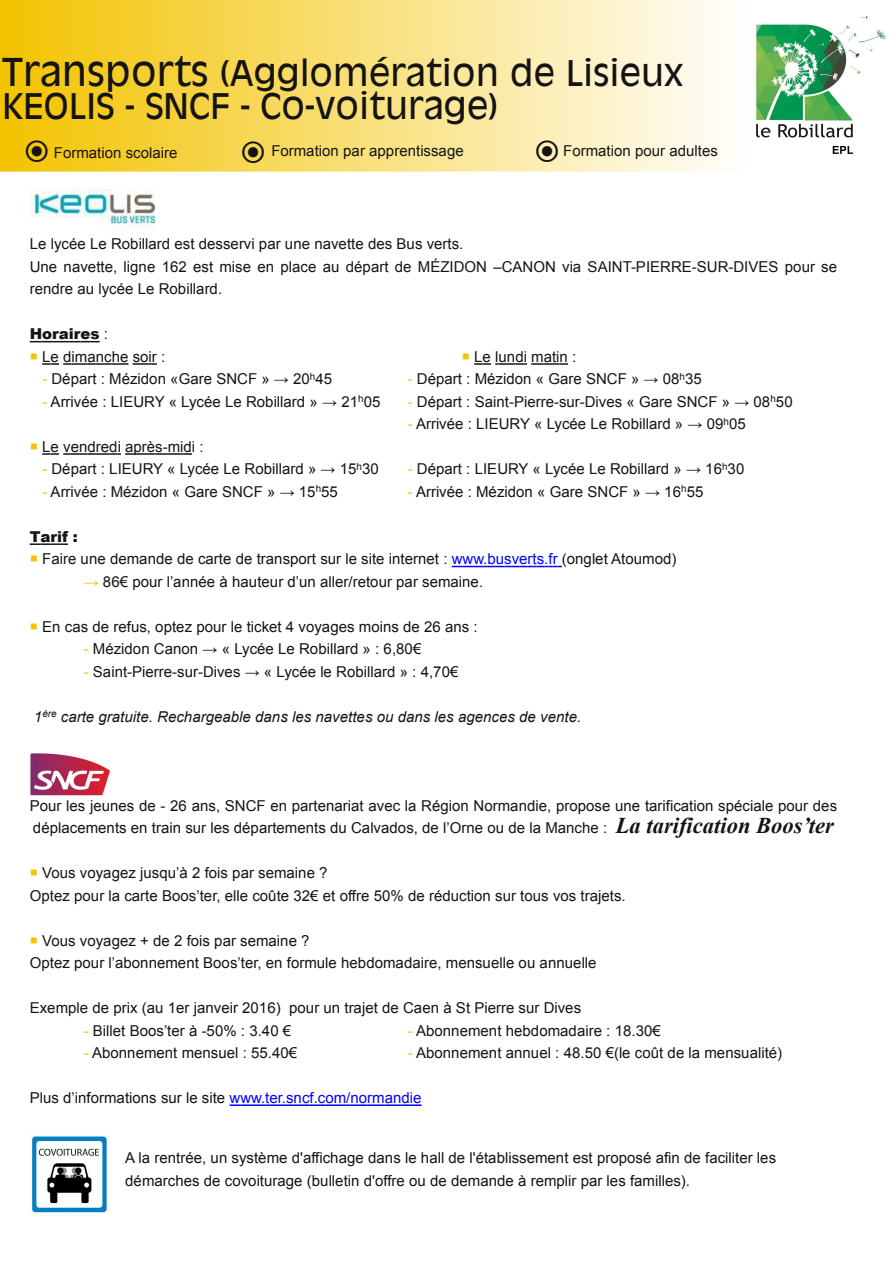
<style>
.page{position:relative;width:893px;height:1263px;background:#fff}
.page>*{position:absolute;margin:0;border:0;box-sizing:border-box;transform-origin:0 0}
.t1{font:34.5px/33px "Antique Olive";color:#161413}
.t2{font:15px/22.5px "Arial";letter-spacing:.005em;color:#161413}
.t3{font:italic 15px "Arial";letter-spacing:.005em;color:#161413}
.t4{font:900 15px "Arial";letter-spacing:-.005em;color:#161413}
.s1{font-size:37.5px}
.s2{font-weight:400}
.s3{color:#f3c300}
.s4{color:#00f}
.s5{font-family:"Times New Roman";font-weight:700;font-style:italic;font-size:22.5px}
</style>
<div class="page">
<div style="left:1px;top:1px;width:746px;height:170px;background:linear-gradient(to right,#f3c300,#fffefc)"></div>
<div style="left:0;top:0;width:748px;height:172px;border:2px solid #fff"></div>
<img style="left:756px;top:16px;width:131px;height:138px">
<img style="left:29px;top:1135px;width:78px;height:79px">
<svg style="left:30px;top:341px;width:70px;height:1px"></svg>
<svg style="left:42px;top:363px;width:115px;height:2px"></svg>
<svg style="left:474px;top:363px;width:94px;height:2px"></svg>
<svg style="left:42px;top:453px;width:150px;height:2px"></svg>
<svg style="left:30px;top:543px;width:38px;height:2px"></svg>
<svg style="left:452px;top:566px;width:110px;height:1px"></svg>
<img style="left:30px;top:190px;width:126px;height:40px">
<img style="left:30px;top:753px;width:80px;height:43px">
<svg style="left:230px;top:1104px;width:192px;height:2px"></svg>
<svg style="left:26px;top:140px;width:22px;height:22px"></svg>
<svg style="left:242px;top:141px;width:22px;height:22px"></svg>
<svg style="left:536px;top:140px;width:22px;height:22px"></svg>
<h1 class="t1" style="left:2px;top:57px;width:683px"><span class="s1">Transports</span> (Agglomération de Lisieux<br>KEOLIS - SNCF - Co-voiturage)</h1>
<p class="t2" style="left:54px;top:141px;width:125px">Formation scolaire</p>
<p class="t2" style="left:271px;top:140px;width:194px">Formation par apprentissage</p>
<p class="t2" style="left:563px;top:140px;width:156px">Formation pour adultes</p>
<p class="t2" style="left:30px;top:233px;width:809px">Le lycée Le Robillard est desservi par une navette des Bus verts.<br>Une navette, ligne 162 est mise en place au départ de MÉZIDON –CANON via SAINT-PIERRE-SUR-DIVES pour se rendre au lycée Le Robillard.</p>
<p class="t4" style="left:30px;top:323px;width:80px">Horaires <span class="s2">:</span></p>
<p class="t2" style="left:30px;top:345px;width:137px"><span class="s3">○</span> Le dimanche soir :</p>
<p class="t2" style="left:462px;top:345px;width:116px"><span class="s3">○</span> Le lundi matin :</p>
<p class="t2" style="left:42px;top:368px;width:291px"><span class="s3">-</span> Départ : Mézidon «Gare SNCF » → 20<sup>h</sup>45</p>
<p class="t2" style="left:408px;top:368px;width:296px"><span class="s3">-</span> Départ : Mézidon « Gare SNCF » → 08<sup>h</sup>35</p>
<p class="t2" style="left:42px;top:390px;width:340px"><span class="s3">-</span> Arrivée : LIEURY « Lycée Le Robillard » → 21<sup>h</sup>05</p>
<p class="t2" style="left:408px;top:390px;width:386px"><span class="s3">-</span> Départ : Saint-Pierre-sur-Dives « Gare SNCF » → 08<sup>h</sup>50</p>
<p class="t2" style="left:408px;top:413px;width:340px"><span class="s3">-</span> Arrivée : LIEURY « Lycée Le Robillard » → 09<sup>h</sup>05</p>
<p class="t2" style="left:30px;top:435px;width:175px"><span class="s3">○</span> Le vendredi après-midi :</p>
<p class="t2" style="left:42px;top:458px;width:338px"><span class="s3">-</span> Départ : LIEURY « Lycée Le Robillard » → 15<sup>h</sup>30</p>
<p class="t2" style="left:408px;top:458px;width:338px"><span class="s3">-</span> Départ : LIEURY « Lycée Le Robillard » → 16<sup>h</sup>30</p>
<p class="t2" style="left:42px;top:480px;width:297px"><span class="s3">-</span> Arrivée : Mézidon « Gare SNCF » → 15<sup>h</sup>55</p>
<p class="t2" style="left:408px;top:480px;width:297px"><span class="s3">-</span> Arrivée : Mézidon « Gare SNCF » → 16<sup>h</sup>55</p>
<p class="t4" style="left:30px;top:525px;width:50px">Tarif :</p>
<p class="t2" style="left:30px;top:548px;width:648px"><span class="s3">○</span> Faire une demande de carte de transport sur le site internet : <span class="s4">www.busverts.fr</span> (onglet Atoumod)</p>
<p class="t2" style="left:84px;top:570px;width:401px"><span class="s3">→</span> 86€ pour l’année à hauteur d’un aller/retour par semaine.</p>
<p class="t2" style="left:30px;top:615px;width:450px"><span class="s3">○</span> En cas de refus, optez pour le ticket 4 voyages moins de 26 ans :</p>
<p class="t2" style="left:84px;top:638px;width:339px"><span class="s3">-</span> Mézidon Canon → « Lycée Le Robillard » : 6,80€</p>
<p class="t2" style="left:84px;top:660px;width:376px"><span class="s3">-</span> Saint-Pierre-sur-Dives → « Lycée le Robillard » : 4,70€</p>
<p class="t3" style="left:34px;top:708px;width:549px">1<sup>ère</sup> carte gratuite. Rechargeable dans les navettes ou dans les agences de vente.</p>
<p class="t2" style="left:30px;top:794px;width:809px">Pour les jeunes de - 26 ans, SNCF en partenariat avec la Région Normandie, propose une tarification spéciale pour des déplacements en train sur les départements du Calvados, de l’Orne ou de la Manche : <span class="s5">La tarification Boos’ter</span></p>
<p class="t2" style="left:30px;top:861px;width:597px"><span class="s3">○</span> Vous voyagez jusqu’à 2 fois par semaine ?<br>Optez pour la carte Boos’ter, elle coûte 32€ et offre 50% de réduction sur tous vos trajets.</p>
<p class="t2" style="left:30px;top:929px;width:568px"><span class="s3">○</span> Vous voyagez + de 2 fois par semaine ?<br>Optez pour l’abonnement Boos’ter, en formule hebdomadaire, mensuelle ou annuelle</p>
<p class="t2" style="left:30px;top:996px;width:553px">Exemple de prix (au 1er janveir 2016) pour un trajet de Caen à St Pierre sur Dives</p>
<p class="t2" style="left:84px;top:1019px;width:209px"><span class="s3">-</span> Billet Boos’ter à -50% : 3.40 €</p>
<p class="t2" style="left:408px;top:1019px;width:254px"><span class="s3">-</span> Abonnement hebdomadaire : 18.30€</p>
<p class="t2" style="left:84px;top:1041px;width:215px"><span class="s3">-</span> Abonnement mensuel : 55.40€</p>
<p class="t2" style="left:408px;top:1041px;width:376px"><span class="s3">-</span> Abonnement annuel : 48.50 €(le coût de la mensualité)</p>
<p class="t2" style="left:30px;top:1086px;width:393px">Plus d’informations sur le site <span class="s4">www.ter.sncf.com/normandie</span></p>
<p class="t2" style="left:125px;top:1147px;width:652px">A la rentrée, un système d'affichage dans le hall de l'établissement est proposé afin de faciliter les démarches de covoiturage (bulletin d'offre ou de demande à remplir par les familles).</p>
</div>
